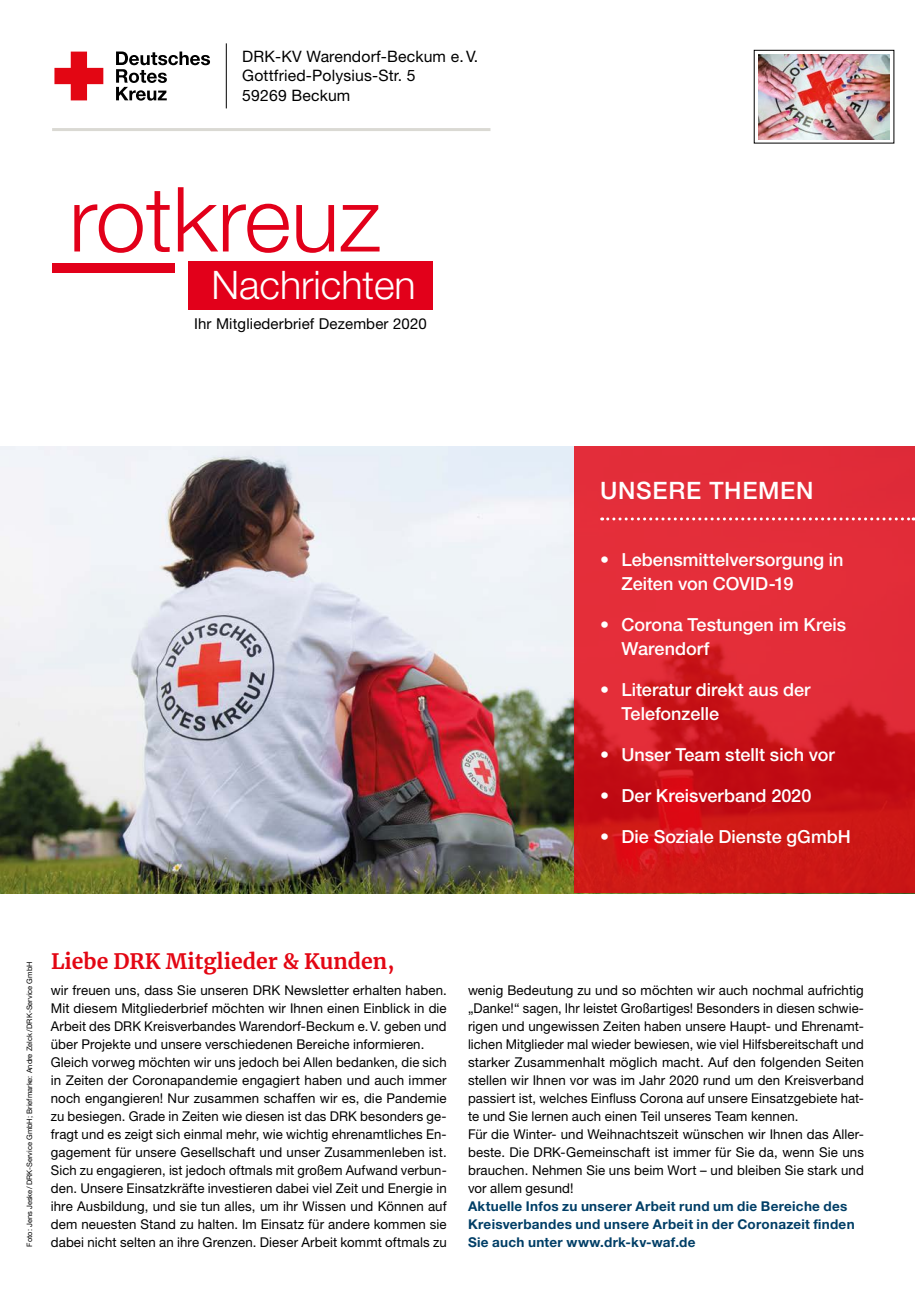
<style>
.page{position:relative;width:915px;height:1297px;background:#fff}
.page>*{position:absolute;margin:0;border:0;box-sizing:border-box;transform-origin:0 0}
.t1{font:300 90px "Helvetica Neue LT Std";color:#e2001a}
.t2{font:300 39.3px "Helvetica Neue LT Pro";color:#fff}
.t3{font:500 24px "Helvetica Neue LT Pro";letter-spacing:.03em;color:#fff}
.t4{font:700 21px "Merriweather";color:#e30613}
.t5{font:500 18px/24px "Helvetica Neue LT Pro";color:#fff}
.t6{font:15.75px "Helvetica Neue LT Pro";letter-spacing:.01em;color:#000}
.t7{font:15px "Helvetica Neue LT Pro";letter-spacing:.01em;color:#000}
.MGB_Copy{font:13.5px/18px "Helvetica Neue LT Pro";letter-spacing:.01em;color:#000;text-align:justify}
.MGB_Info{font:700 13.5px/18px "Helvetica Neue LT Pro";letter-spacing:.02em;color:#003e66}
.MGB_Fotocredits{font:7.5px "Helvetica Neue LT Pro";color:#000}
</style>
<div class="page">
<img style="left:0;top:446px;width:574px;height:447px">
<svg style="left:574px;top:446px;width:340px;height:447px;background:#d8222a"></svg>
<svg style="left:601px;top:517px;width:312px;height:3px"></svg>
<svg style="left:54px;top:52px;width:49px;height:48px"></svg>
<svg style="left:116px;top:52px;width:94px;height:49px"></svg>
<hr style="left:52px;top:128px;width:438px;height:3px;background:#dad9d3">
<hr style="left:226px;top:43px;width:1px;height:65px;background:#000">
<div style="left:188px;top:261px;width:244px;height:49px;background:#e2001a"></div>
<div style="left:52px;top:263px;width:122px;height:9px;background:#e2001a"></div>
<div style="left:753px;top:50px;width:140px;height:93px;border:1px solid #000"></div>
<img style="left:758px;top:54px;width:131px;height:85px">
<p class="t6" style="left:242px;top:47px;width:237px">DRK-KV Warendorf-Beckum e.V.</p>
<p class="t6" style="left:242px;top:66px;width:175px">Gottfried-Polysius-Str. 5</p>
<p class="t6" style="left:242px;top:85px;width:109px">59269 Beckum</p>
<p class="t1" style="left:69px;top:164px;width:313px">rotkreuz</p>
<p class="t2" style="left:211px;top:261px;width:206px">Nachrichten</p>
<p class="t7" style="left:194px;top:314px;width:234px">Ihr Mitgliederbrief Dezember 2020</p>
<p class="t3" style="left:600px;top:476px;width:215px">UNSERE THEMEN</p>
<p class="t5" style="left:621px;top:547px;width:223px;text-indent:-21px">• Lebensmittelversorgung in<br>Zeiten von COVID-19</p>
<p class="t5" style="left:621px;top:612px;width:226px;text-indent:-21px">• Corona Testungen im Kreis<br>Warendorf</p>
<p class="t5" style="left:621px;top:677px;width:190px;text-indent:-21px">• Literatur direkt aus der<br>Telefonzelle</p>
<p class="t5" style="left:600px;top:742px;width:236px">• Unser Team stellt sich vor</p>
<p class="t5" style="left:600px;top:783px;width:213px">• Der Kreisverband 2020</p>
<p class="t5" style="left:600px;top:824px;width:252px">• Die Soziale Dienste gGmbH</p>
<p class="MGB_Fotocredits" style="left:25px;top:1247px;width:287px;rotate:-90deg">Foto: Jens Jeske/DRK-Service GmbH; Briefmarke: Andre Zelck/DRK-Service GmbH</p>
<p class="t4" style="left:51px;top:947px;width:345px">Liebe DRK Mitglieder &amp; Kunden,</p>
<p class="MGB_Copy" style="left:51px;top:980px;width:397px">wir freuen uns, dass Sie unseren DRK Newsletter erhalten haben.<br>Mit diesem Mitgliederbrief möchten wir Ihnen einen Einblick in die Arbeit des DRK Kreisverbandes Warendorf-Beckum e.V. geben und über Projekte und unsere verschiedenen Bereiche informieren.</p>
<p class="MGB_Copy" style="left:51px;top:1052px;width:397px">Gleich vorweg möchten wir uns jedoch bei Allen bedanken, die sich in Zeiten der Coronapandemie engagiert haben und auch immer noch engangieren! Nur zusammen schaffen wir es, die Pandemie zu besiegen. Grade in Zeiten wie diesen ist das DRK besonders ge&shy;fragt und es zeigt sich einmal mehr, wie wichtig ehrenamtliches En&shy;gagement für unsere Gesellschaft und unser Zusammenleben ist.<br>Sich zu engagieren, ist jedoch oftmals mit großem Aufwand verbun&shy;den. Unsere Einsatzkräfte investieren dabei viel Zeit und Energie in ihre Ausbildung, und sie tun alles, um ihr Wissen und Können auf dem neuesten Stand zu halten. Im Einsatz für andere kommen sie dabei nicht selten an ihre Grenzen. Dieser Arbeit kommt oftmals zu</p>
<p class="MGB_Copy" style="left:468px;top:980px;width:397px">wenig Bedeutung zu und so möchten wir auch nochmal aufrichtig „Danke!“ sagen, Ihr leistet Großartiges! Besonders in diesen schwie&shy;rigen und ungewissen Zeiten haben unsere Haupt- und Ehrenamt&shy;lichen Mitglieder mal wieder bewiesen, wie viel Hilfsbereitschaft und starker Zusammenhalt möglich macht. Auf den folgenden Seiten stellen wir Ihnen vor was im Jahr 2020 rund um den Kreisverband passiert ist, welches Einfluss Corona auf unsere Einsatzgebiete hat&shy;te und Sie lernen auch einen Teil unseres Team kennen.</p>
<p class="MGB_Copy" style="left:468px;top:1124px;width:397px">Für die Winter- und Weihnachtszeit wünschen wir Ihnen das Aller&shy;beste. Die DRK-Gemeinschaft ist immer für Sie da, wenn Sie uns brauchen. Nehmen Sie uns beim Wort – und bleiben Sie stark und vor allem gesund!</p>
<p class="MGB_Info" style="left:468px;top:1196px;width:388px">Aktuelle Infos zu unserer Arbeit rund um die Bereiche des<br>Kreisverbandes und unsere Arbeit in der Coronazeit finden<br>Sie auch unter www.drk-kv-waf.de</p>
</div>
